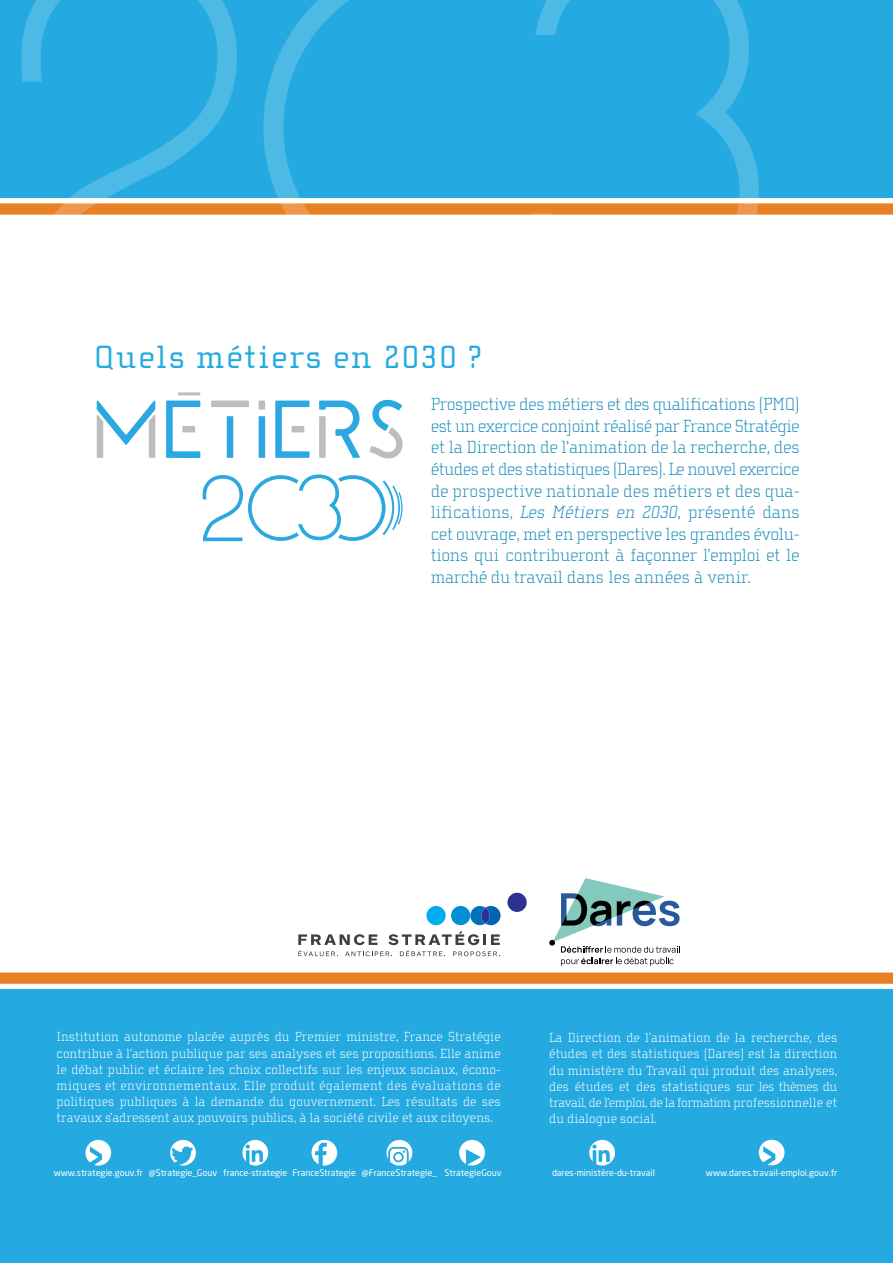
<style>
.page{position:relative;width:893px;height:1263px;background:#fff}
.page>*{position:absolute;margin:0;border:0;box-sizing:border-box;transform-origin:0 0}
.t1{font:33px "Cholla Slab OT";letter-spacing:.06em;color:#24aae1}
.t2{font:100 18px/21.6px "Cholla Slab OT";letter-spacing:-.02em;color:#1d8ebc;text-align:justify}
.t3{font:100 13.5px/16.2px "Cholla Slab OT";color:#fff;text-align:justify}
.t4{font:9px "Neo Sans Pro";color:#fff}
.s1{font-style:italic}
</style>
<div class="page">
<div style="left:0;top:989px;width:893px;height:274px;background:#24aae1"></div>
<svg style="left:0;top:972px;width:893px;height:12px;background:#ea8831"></svg>
<svg style="left:166px;top:401px;width:34px;height:57px"></svg>
<div style="left:227px;top:416px;width:6px;height:42px;background:#2aa8df"></div>
<div style="left:211px;top:401px;width:38px;height:6px;background:#bbbebe"></div>
<svg style="left:275px;top:401px;width:34px;height:57px"></svg>
<svg style="left:259px;top:416px;width:6px;height:42px"></svg>
<div style="left:259px;top:401px;width:6px;height:9px;background:#bbbebe"></div>
<svg style="left:319px;top:401px;width:41px;height:57px"></svg>
<svg style="left:97px;top:401px;width:58px;height:57px"></svg>
<svg style="left:369px;top:399px;width:34px;height:60px"></svg>
<svg style="left:178px;top:392px;width:22px;height:3px"></svg>
<svg style="left:203px;top:474px;width:200px;height:67px"></svg>
<svg style="left:85px;top:1140px;width:26px;height:25px"></svg>
<svg style="left:311px;top:1140px;width:26px;height:25px"></svg>
<svg style="left:170px;top:1140px;width:26px;height:25px"></svg>
<svg style="left:242px;top:1140px;width:26px;height:25px"></svg>
<svg style="left:387px;top:1140px;width:25px;height:25px"></svg>
<div style="left:395px;top:1154px;width:7px;height:6px;background:#fff;border-radius:50%"></div>
<svg style="left:459px;top:1140px;width:26px;height:25px"></svg>
<svg style="left:470px;top:906px;width:31px;height:19px"></svg>
<div style="left:451px;top:906px;width:19px;height:19px;background:#008fd5;border-radius:50%"></div>
<div style="left:426px;top:906px;width:20px;height:19px;background:#00aeef;border-radius:50%"></div>
<div style="left:507px;top:893px;width:20px;height:19px;background:#2e3092;border-radius:50%"></div>
<svg style="left:298px;top:931px;width:202px;height:25px"></svg>
<div style="left:0;top:0;width:893px;height:198px;background:#24aae1"></div>
<svg style="left:0;top:203px;width:263px;height:12px"></svg>
<svg style="left:535px;top:0;width:208px;height:215px"></svg>
<svg style="left:263px;top:0;width:272px;height:215px"></svg>
<svg style="left:743px;top:14px;width:150px;height:201px"></svg>
<svg style="left:21px;top:0;width:216px;height:215px"></svg>
<svg style="left:549px;top:878px;width:131px;height:88px"></svg>
<svg style="left:589px;top:1140px;width:26px;height:25px"></svg>
<svg style="left:759px;top:1140px;width:25px;height:25px"></svg>
<h1 class="t1" style="left:94px;top:339px;width:390px">Quels métiers en 2030 ?</h1>
<p class="t2" style="left:431px;top:393px;width:371px">Prospective des métiers et des qualifications (PMQ) est un exercice conjoint réalisé par France Stratégie et la Direction de l'animation de la recherche, des études et des statistiques (Dares). Le nouvel exercice de prospective nationale des métiers et des qua&shy;lifications, <span class="s1">Les Métiers en 2030</span>, présenté dans cet ouvrage, met en perspective les grandes évolu&shy;tions qui contribueront à façonner l’emploi et le marché du travail dans les années à venir.</p>
<p class="t3" style="left:57px;top:1029px;width:446px">Institution autonome placée auprès du Premier ministre, France Stratégie contribue à l’action publique par ses analyses et ses propositions. Elle anime le débat public et éclaire les choix collectifs sur les enjeux sociaux, écono&shy;miques et environnementaux. Elle produit également des évaluations de politiques publiques à la demande du gouvernement. Les résultats de ses travaux s’adressent aux pouvoirs publics, à la société civile et aux citoyens.</p>
<p class="t3" style="left:549px;top:1030px;width:290px">La Direction de l’animation de la recherche, des études et des statistiques (Dares) est la direction du ministère du Travail qui produit des analyses, des études et des statistiques sur les thèmes du travail, de l’emploi, de la formation professionnelle et du dialogue social.</p>
<p class="t4" style="left:54px;top:1168px;width:449px">www.strategie.gouv.fr @Strategie_Gouv france-strategie FranceStrategie @FranceStrategie_ StrategieGouv</p>
<p class="t4" style="left:552px;top:1168px;width:104px">dares-ministère-du-travail</p>
<p class="t4" style="left:706px;top:1167px;width:133px">www.dares.travail-emploi.gouv.fr</p>
</div>
